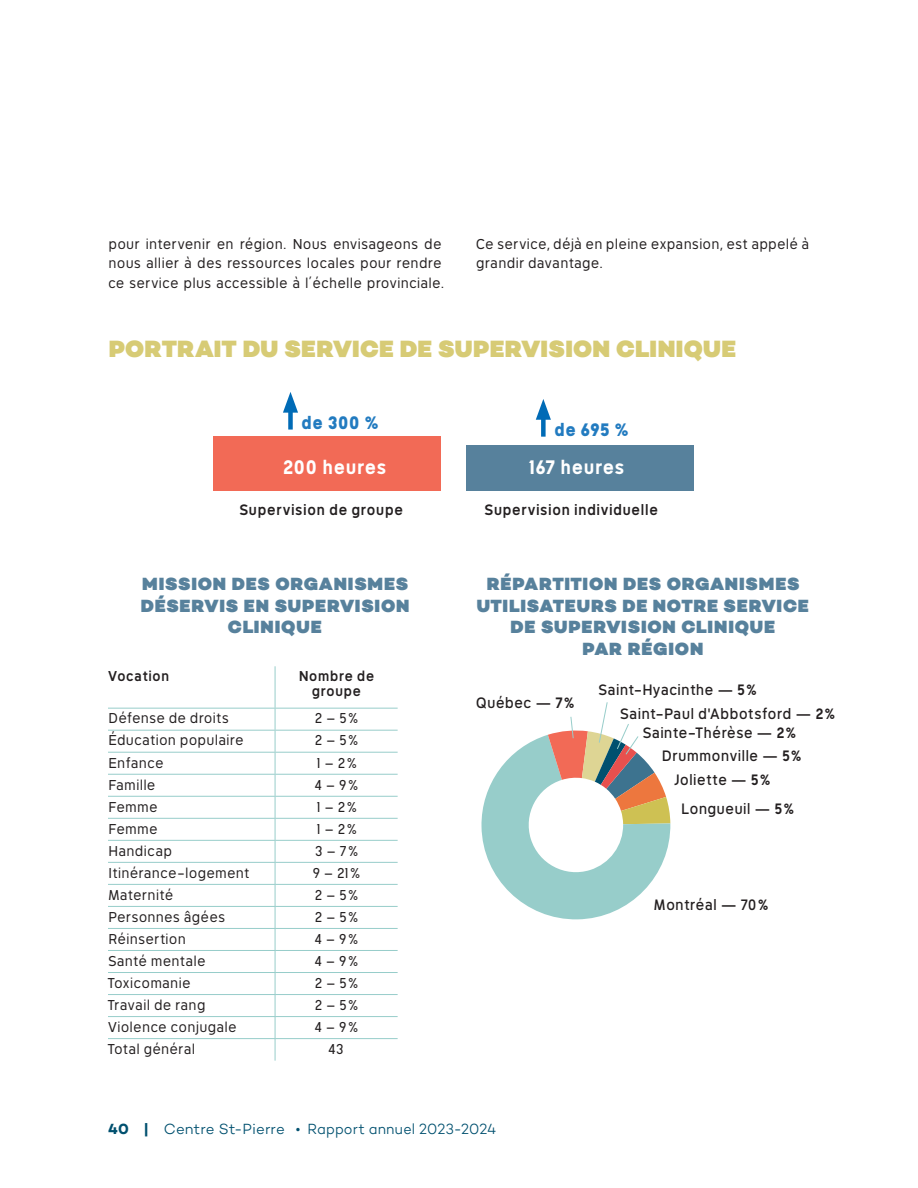
<style>
.page{position:relative;width:918px;height:1188px;background:#fff}
.page>*{position:absolute;margin:0;border:0;box-sizing:border-box;transform-origin:0 0}
.t1{font:900 24px "Campton";letter-spacing:.01em;color:#d7cb75}
.t2{font:700 semi-condensed 19.5px "Geometris";color:#fff}
.t3{font:900 18px/21.6px "Campton";letter-spacing:.04em;color:#57819c;text-align:center}
.t4{font:18px "Geometris Ext Bd Sem Cond";letter-spacing:-.005em;color:#227bc0}
.t5{font:500 semi-condensed 15px "Geometris";letter-spacing:.005em;color:#231f20}
.t6{font:15px "Geometris Sem Bd Sem Cond";letter-spacing:.015em;color:#231f20}
.t7{font:300 15px "Campton";letter-spacing:.01em;color:#00506f}
.t8{font:semi-condensed 14.25px/19.5px "Geometris";letter-spacing:.015em;color:#231f20}
.t9{font:14.25px/15px "Geometris Sem Bd Sem Cond";letter-spacing:.015em;color:#231f20;text-align:center}
.s1{font-family:"Geometris Sem Bd Sem Cond";font-weight:400;font-stretch:normal}
.s2{font-weight:700}
</style>
<div class="page">
<div style="left:466px;top:445px;width:227px;height:46px;background:#57819c"></div>
<div style="left:214px;top:436px;width:227px;height:55px;background:#f26a56"></div>
<div style="left:541px;top:411px;width:5px;height:26px;background:#006bb6"></div>
<svg style="left:536px;top:399px;width:15px;height:21px"></svg>
<div style="left:288px;top:404px;width:5px;height:26px;background:#006bb6"></div>
<svg style="left:283px;top:392px;width:15px;height:21px"></svg>
<hr style="left:275px;top:666px;width:1px;height:42px;background:#97cdca">
<hr style="left:108px;top:708px;width:167px;height:1px;background:#97cdca">
<hr style="left:275px;top:708px;width:123px;height:1px;background:#97cdca">
<hr style="left:108px;top:730px;width:167px;height:1px;background:#97cdca">
<hr style="left:275px;top:730px;width:123px;height:1px;background:#97cdca">
<hr style="left:108px;top:752px;width:167px;height:1px;background:#97cdca">
<hr style="left:275px;top:752px;width:123px;height:1px;background:#97cdca">
<hr style="left:108px;top:774px;width:167px;height:1px;background:#97cdca">
<hr style="left:275px;top:774px;width:123px;height:1px;background:#97cdca">
<hr style="left:108px;top:796px;width:167px;height:1px;background:#97cdca">
<hr style="left:275px;top:796px;width:123px;height:1px;background:#97cdca">
<hr style="left:108px;top:818px;width:167px;height:1px;background:#97cdca">
<hr style="left:275px;top:818px;width:123px;height:1px;background:#97cdca">
<hr style="left:108px;top:840px;width:167px;height:1px;background:#97cdca">
<hr style="left:275px;top:840px;width:123px;height:1px;background:#97cdca">
<hr style="left:108px;top:862px;width:167px;height:1px;background:#97cdca">
<hr style="left:275px;top:862px;width:123px;height:1px;background:#97cdca">
<hr style="left:108px;top:884px;width:167px;height:1px;background:#97cdca">
<hr style="left:275px;top:884px;width:123px;height:1px;background:#97cdca">
<hr style="left:108px;top:906px;width:167px;height:1px;background:#97cdca">
<hr style="left:275px;top:906px;width:123px;height:1px;background:#97cdca">
<hr style="left:108px;top:928px;width:167px;height:1px;background:#97cdca">
<hr style="left:275px;top:928px;width:123px;height:1px;background:#97cdca">
<hr style="left:108px;top:950px;width:167px;height:1px;background:#97cdca">
<hr style="left:275px;top:950px;width:123px;height:1px;background:#97cdca">
<hr style="left:108px;top:972px;width:167px;height:1px;background:#97cdca">
<hr style="left:275px;top:972px;width:123px;height:1px;background:#97cdca">
<hr style="left:108px;top:994px;width:167px;height:1px;background:#97cdca">
<hr style="left:275px;top:994px;width:123px;height:1px;background:#97cdca">
<hr style="left:108px;top:1016px;width:167px;height:1px;background:#97cdca">
<hr style="left:275px;top:1016px;width:123px;height:1px;background:#97cdca">
<hr style="left:108px;top:1038px;width:167px;height:1px;background:#97cdca">
<hr style="left:275px;top:1038px;width:123px;height:1px;background:#97cdca">
<svg style="left:275px;top:709px;width:1px;height:352px"></svg>
<svg style="left:481px;top:702px;width:190px;height:218px"></svg>
<p class="t8" style="left:108px;top:234px;width:338px">pour intervenir en région. Nous envisageons de nous allier à des ressources locales pour rendre ce service plus accessible à l’échelle provinciale.</p>
<p class="t8" style="left:476px;top:234px;width:335px">Ce service, déjà en pleine expansion, est appelé à grandir davantage.</p>
<h1 class="t1" style="left:109px;top:334px;width:629px">PORTRAIT DU SERVICE DE SUPERVISION CLINIQUE</h1>
<p class="t4" style="left:301px;top:410px;width:79px">de 300 %</p>
<h2 class="t2" style="left:283px;top:454px;width:105px">200 heures</h2>
<h2 class="t2" style="left:529px;top:454px;width:97px">167 heures</h2>
<p class="t4" style="left:554px;top:417px;width:76px">de 695 %</p>
<p class="t6" style="left:239px;top:500px;width:166px">Supervision de groupe</p>
<p class="t6" style="left:484px;top:500px;width:176px">Supervision individuelle</p>
<p class="t3" style="left:141px;top:573px;width:270px">MISSION DES ORGANISMES<br>DÉSERVIS EN SUPERVISION<br>CLINIQUE</p>
<p class="t9" style="left:108px;top:668px;width:63px">Vocation</p>
<p class="t9" style="left:299px;top:668px;width:77px">Nombre de groupe</p>
<p class="t8" style="left:109px;top:708px;width:122px">Défense de droits</p>
<p class="t8" style="left:315px;top:708px;width:45px">2 – 5%</p>
<p class="t8" style="left:109px;top:730px;width:137px">Éducation populaire</p>
<p class="t8" style="left:315px;top:730px;width:45px">2 – 5%</p>
<p class="t8" style="left:109px;top:752px;width:57px">Enfance</p>
<p class="t8" style="left:317px;top:752px;width:42px">1 – 2%</p>
<p class="t8" style="left:109px;top:774px;width:48px">Famille</p>
<p class="t8" style="left:315px;top:774px;width:45px">4 – 9%</p>
<p class="t8" style="left:109px;top:796px;width:51px">Femme</p>
<p class="t8" style="left:317px;top:796px;width:42px">1 – 2%</p>
<p class="t8" style="left:109px;top:818px;width:51px">Femme</p>
<p class="t8" style="left:317px;top:818px;width:42px">1 – 2%</p>
<p class="t8" style="left:109px;top:840px;width:65px">Handicap</p>
<p class="t8" style="left:315px;top:840px;width:45px">3 – 7%</p>
<p class="t8" style="left:109px;top:862px;width:142px">Itinérance-logement</p>
<p class="t8" style="left:313px;top:862px;width:49px">9 – 21%</p>
<p class="t8" style="left:108px;top:885px;width:67px">Maternité</p>
<p class="t8" style="left:315px;top:885px;width:45px">2 – 5%</p>
<p class="t8" style="left:109px;top:907px;width:118px">Personnes âgées</p>
<p class="t8" style="left:315px;top:907px;width:45px">2 – 5%</p>
<p class="t8" style="left:109px;top:929px;width:79px">Réinsertion</p>
<p class="t8" style="left:315px;top:929px;width:45px">4 – 9%</p>
<p class="t8" style="left:108px;top:951px;width:99px">Santé mentale</p>
<p class="t8" style="left:315px;top:951px;width:45px">4 – 9%</p>
<p class="t8" style="left:107px;top:973px;width:85px">Toxicomanie</p>
<p class="t8" style="left:315px;top:973px;width:45px">2 – 5%</p>
<p class="t8" style="left:107px;top:995px;width:100px">Travail de rang</p>
<p class="t8" style="left:315px;top:995px;width:45px">2 – 5%</p>
<p class="t8" style="left:108px;top:1017px;width:130px">Violence conjugale</p>
<p class="t8" style="left:315px;top:1017px;width:45px">4 – 9%</p>
<p class="t8" style="left:107px;top:1039px;width:89px">Total général</p>
<p class="t8" style="left:329px;top:1039px;width:17px">43</p>
<p class="t3" style="left:477px;top:573px;width:334px">RÉPARTITION DES ORGANISMES<br>UTILISATEURS DE NOTRE SERVICE<br>DE SUPERVISION CLINIQUE<br>PAR RÉGION</p>
<p class="t5" style="left:476px;top:693px;width:100px">Québec — <span class="s1">7%</span></p>
<p class="t5" style="left:598px;top:680px;width:160px">Saint-Hyacinthe — <span class="s1">5%</span></p>
<p class="t5" style="left:620px;top:704px;width:217px">Saint-Paul d'Abbotsford — <span class="s1">2%</span></p>
<p class="t5" style="left:642px;top:723px;width:156px">Sainte-Thérèse — <span class="s1">2%</span></p>
<p class="t5" style="left:662px;top:746px;width:142px">Drummonville — <span class="s1">5%</span></p>
<p class="t5" style="left:675px;top:770px;width:98px">Joliette — <span class="s1">5%</span></p>
<p class="t5" style="left:681px;top:799px;width:115px">Longueuil — <span class="s1">5%</span></p>
<p class="t5" style="left:654px;top:895px;width:117px">Montréal — 70<span class="s1">%</span></p>
<p class="t7" style="left:108px;top:1120px;width:390px"><span class="s2">40 |</span> Centre St-Pierre • Rapport annuel 2023-2024</p>
</div>
